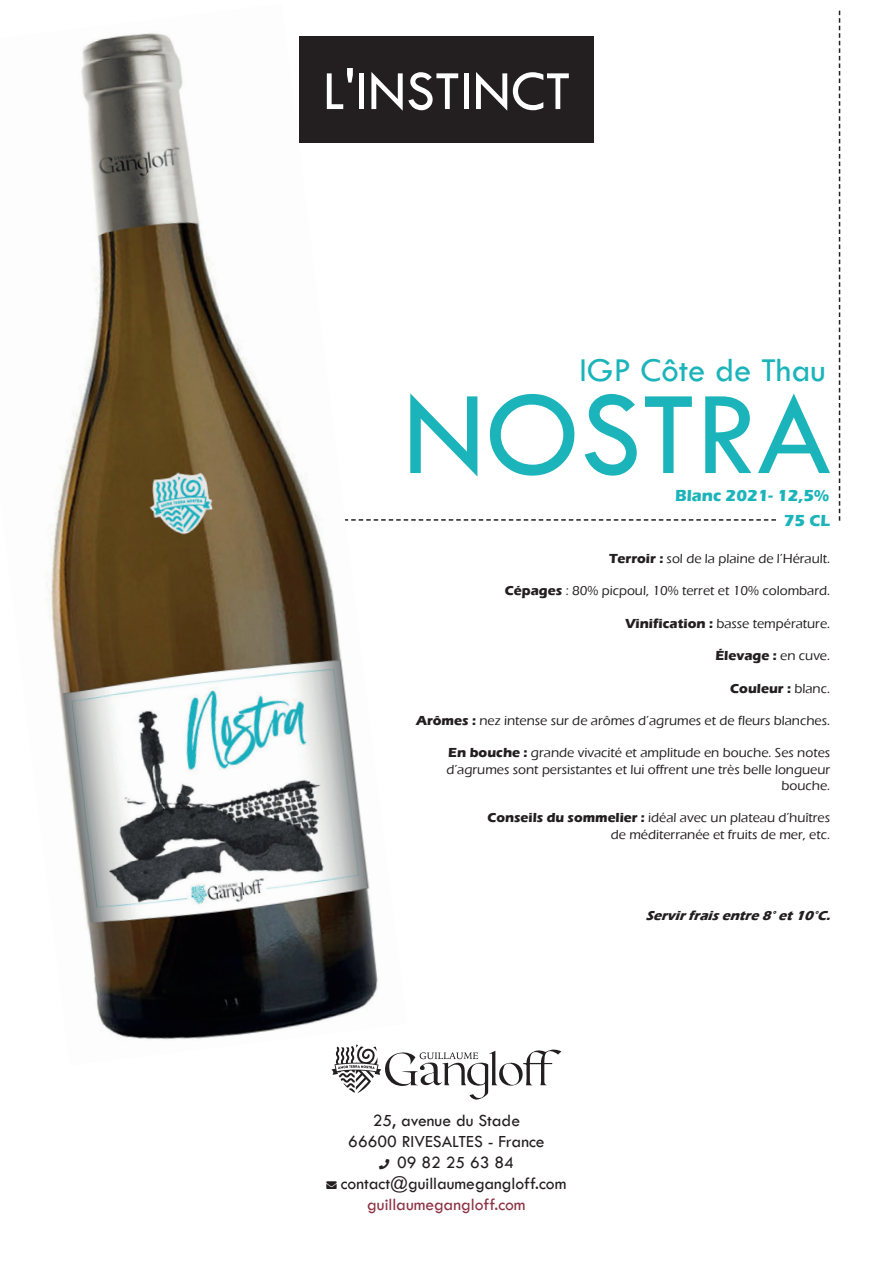
<style>
.page{position:relative;width:893px;height:1263px;background:#fff}
.page>*{position:absolute;margin:0;border:0;box-sizing:border-box;transform-origin:0 0}
.t1{font:123.15px "Tw Cen";color:#1bb4ba}
.t2{font:57.3px "Tw Cen";color:#fff}
.t3{font:34.65px "Tw Cen";color:#1bb4ba}
.t4{font:17.55px/21.1px "Tw Cen";color:#231f20;text-align:center}
.t5{font:700 16.5px "Eras ITC";color:#1bb4ba}
.t6{font:500 13.5px/16.2px "Eras ITC";color:#231f20;text-align:right}
.t7{font:700 13.5px "Eras ITC";color:#231f20}
.t8{font:italic 700 13.5px "Eras ITC";color:#231f20}
.s1{font-weight:700}
.s2{font-weight:500}
.s3{color:#8d3244}
</style>
<div class="page">
<div style="left:299px;top:36px;width:295px;height:106px;background:#231f20"></div>
<svg style="left:332px;top:1049px;width:229px;height:51px"></svg>
<svg style="left:839px;top:11px;width:1px;height:510px"></svg>
<svg style="left:407px;top:519px;width:369px;height:2px"></svg>
<img style="left:46px;top:33px;width:361px;height:1032px">
<h2 class="t2" style="left:322px;top:56px;width:250px">L'INSTINCT</h2>
<h3 class="t3" style="left:579px;top:349px;width:248px">IGP Côte de Thau</h3>
<h1 class="t1" style="left:403px;top:360px;width:430px">NOSTRA</h1>
<p class="t5" style="left:784px;top:511px;width:48px">75 CL</p>
<p class="t5" style="left:675px;top:486px;width:156px">Blanc 2021- 12,5%</p>
<p class="t6" style="left:609px;top:551px;width:223px"><span class="s1">Terroir :</span> sol de la plaine de l’Hérault.</p>
<p class="t6" style="left:505px;top:583px;width:327px"><span class="s1">Cépages</span> : 80% picpoul, 10% terret et 10% colombard.</p>
<p class="t6" style="left:625px;top:615px;width:206px"><span class="s1">Vinification :</span> basse température.</p>
<p class="t7" style="left:715px;top:648px;width:116px">Élevage : <span class="s2">en cuve.</span></p>
<p class="t7" style="left:730px;top:680px;width:101px">Couleur : <span class="s2">blanc.</span></p>
<p class="t6" style="left:416px;top:713px;width:416px"><span class="s1">Arômes :</span> nez intense sur de arômes d’agrumes et de fleurs blanches.</p>
<p class="t6" style="left:446px;top:745px;width:385px"><span class="s1">En bouche :</span> grande vivacité et amplitude en bouche. Ses notes d’agrumes sont persistantes et lui offrent une très belle longueur bouche.</p>
<p class="t6" style="left:487px;top:810px;width:344px"><span class="s1">Conseils du sommelier :</span> idéal avec un plateau d’huîtres de méditerranée et fruits de mer, etc.</p>
<p class="t4" style="left:373px;top:1110px;width:149px">25, avenue du Stade</p>
<p class="t4" style="left:348px;top:1131px;width:198px">66600 RIVESALTES - France</p>
<p class="t4" style="left:397px;top:1152px;width:118px">09 82 25 63 84</p>
<p class="t4" style="left:326px;top:1173px;width:242px">→ contact@guillaumegangloff.com <span class="s3">guillaumegangloff.com</span></p>
<p class="t8" style="left:646px;top:907px;width:191px">Servirfraisentre8°et10°C.</p>
</div>
